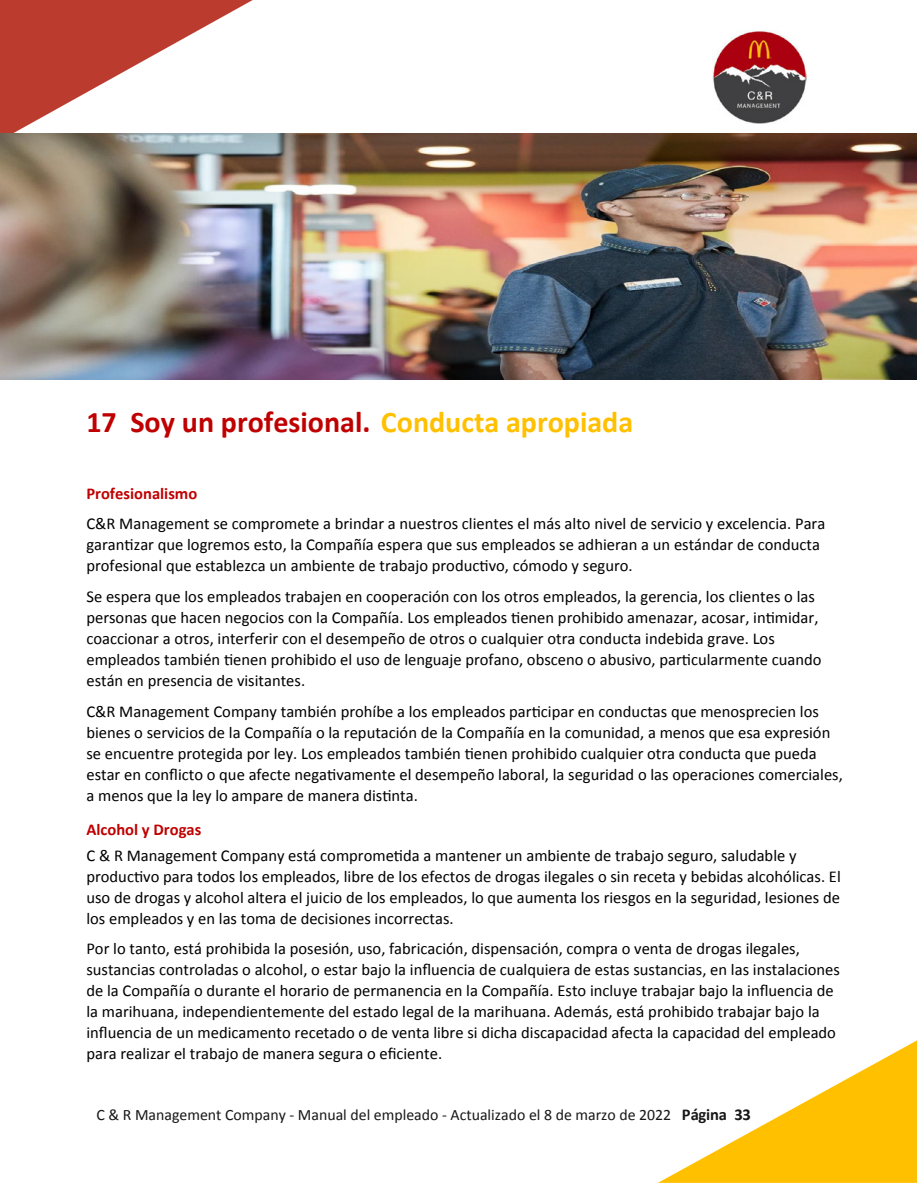
<style>
.page{position:relative;width:918px;height:1188px;background:#fff}
.page>*{position:absolute;margin:0;border:0;box-sizing:border-box;transform-origin:0 0}
.t1{font:700 30px "Calibri";color:#c00000}
.t2{font:16.5px/21px "Calibri";color:#000}
.t3{font:700 16.5px "Calibri";color:#c00000}
.t4{font:15.9px "Calibri";color:#181717}
.s1{color:#ffc000}
.s2{font-weight:700;font-size:16.5px}
</style>
<div class="page">
<svg style="left:658px;top:1040px;width:259px;height:143px"></svg>
<svg style="left:0;top:0;width:253px;height:133px"></svg>
<img style="left:713px;top:31px;width:93px;height:92px">
<img style="left:0;top:133px;width:916px;height:247px">
<h1 class="t1" style="left:86px;top:403px;width:548px">17 Soy un profesional. <span class="s1">Conducta apropiada</span></h1>
<p class="t3" style="left:86px;top:483px;width:112px">Profesionalismo</p>
<p class="t2" style="left:86px;top:513px;width:740px">C&amp;R Management se compromete a brindar a nuestros clientes el más alto nivel de servicio y excelencia. Para garantizar que logremos esto, la Compañía espera que sus empleados se adhieran a un estándar de conducta profesional que establezca un ambiente de trabajo productivo, cómodo y seguro.</p>
<p class="t2" style="left:86px;top:586px;width:737px">Se espera que los empleados trabajen en cooperación con los otros empleados, la gerencia, los clientes o las personas que hacen negocios con la Compañía. Los empleados tienen prohibido amenazar, acosar, intimidar, coaccionar a otros, interferir con el desempeño de otros o cualquier otra conducta indebida grave. Los empleados también tienen prohibido el uso de lenguaje profano, obsceno o abusivo, particularmente cuando están en presencia de visitantes.</p>
<p class="t2" style="left:86px;top:701px;width:758px">C&amp;R Management Company también prohíbe a los empleados participar en conductas que menosprecien los bienes o servicios de la Compañía o la reputación de la Compañía en la comunidad, a menos que esa expresión se encuentre protegida por ley. Los empleados también tienen prohibido cualquier otra conducta que pueda estar en conflicto o que afecte negativamente el desempeño laboral, la seguridad o las operaciones comerciales, a menos que la ley lo ampare de manera distinta.</p>
<p class="t3" style="left:86px;top:819px;width:117px">Alcohol y Drogas</p>
<p class="t2" style="left:86px;top:845px;width:756px">C &amp; R Management Company está comprometida a mantener un ambiente de trabajo seguro, saludable y productivo para todos los empleados, libre de los efectos de drogas ilegales o sin receta y bebidas alcohólicas. El uso de drogas y alcohol altera el juicio de los empleados, lo que aumenta los riesgos en la seguridad, lesiones de los empleados y en las toma de decisiones incorrectas.</p>
<p class="t2" style="left:86px;top:938px;width:755px">Por lo tanto, está prohibida la posesión, uso, fabricación, dispensación, compra o venta de drogas ilegales, sustancias controladas o alcohol, o estar bajo la influencia de cualquiera de estas sustancias, en las instalaciones de la Compañía o durante el horario de permanencia en la Compañía. Esto incluye trabajar bajo la influencia de la marihuana, independientemente del estado legal de la marihuana. Además, está prohibido trabajar bajo la influencia de un medicamento recetado o de venta libre si dicha discapacidad afecta la capacidad del empleado para realizar el trabajo de manera segura o eficiente.</p>
<p class="t4" style="left:96px;top:1105px;width:656px">C &amp; R Management Company - Manual del empleado - Actualizado el 8 de marzo de 2022 <span class="s2">Página 33</span></p>
</div>
